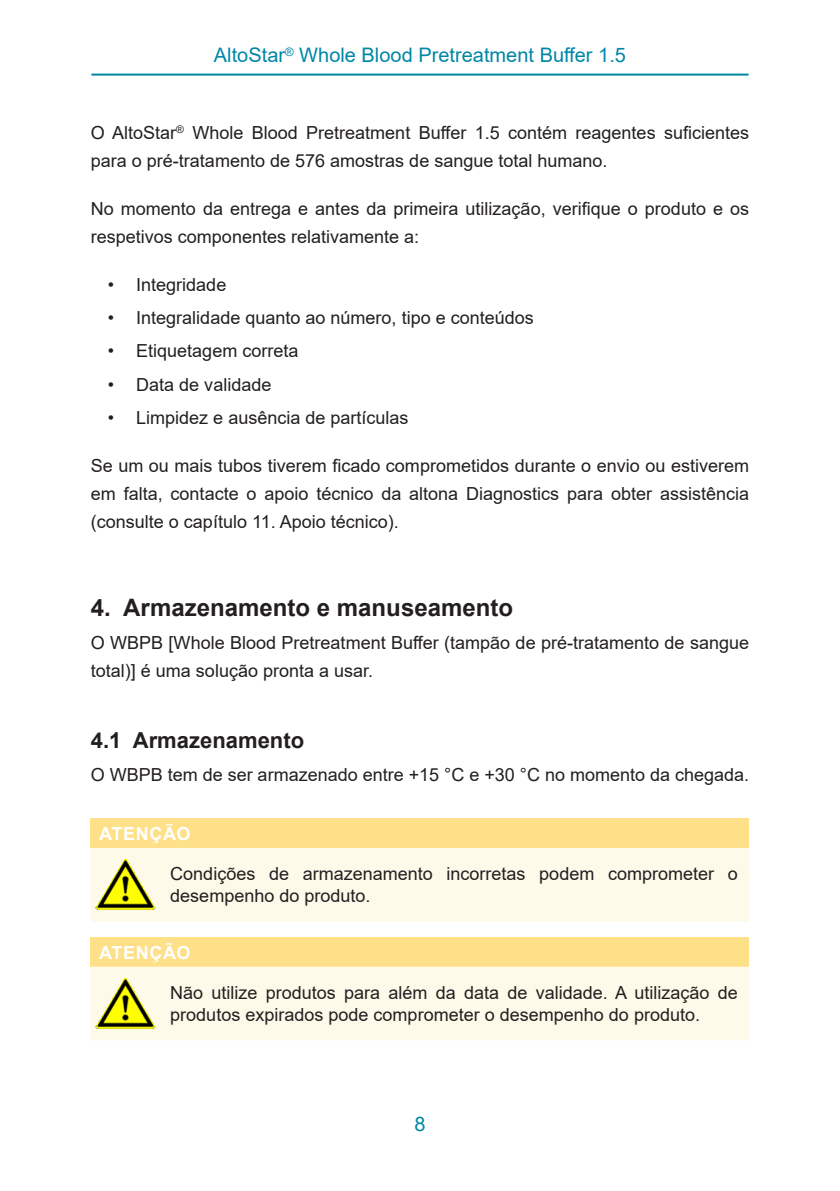
<style>
.page{position:relative;width:840px;height:1191px;background:#fff}
.page>*{position:absolute;margin:0;border:0;box-sizing:border-box;transform-origin:0 0}
.Level_1{font:700 24px "Arial";color:#231f20}
.Level_2{font:700 22px "Arial";color:#231f20}
.Seitenkopf{font:20px "Arial";color:#0087a6}
.Mengentext{font:18px/28px "Arial";color:#231f20}
.Note_hazard_conseque{font:18px/22px "Arial";color:#231f20}
.Note_Titel{font:700 18px "Arial";letter-spacing:.035em;color:#fff}
</style>
<div class="page">
<hr style="left:91px;top:74px;width:657px;height:2px;background:#0087a6">
<div style="left:91px;top:819px;width:657px;height:29px;background:#fee088"></div>
<div style="left:91px;top:848px;width:657px;height:73px;background:#fefaea"></div>
<img style="left:94px;top:853px;width:62px;height:63px">
<div style="left:91px;top:937px;width:657px;height:29px;background:#fee088"></div>
<div style="left:91px;top:966px;width:657px;height:74px;background:#fefaea"></div>
<img style="left:94px;top:972px;width:62px;height:62px">
<p class="Seitenkopf" style="left:214px;top:41px;width:413px">AltoStar<sup>®</sup> Whole Blood Pretreatment Buffer 1.5</p>
<p class="Mengentext" style="left:91px;top:119px;width:659px">O AltoStar<sup>®</sup> Whole Blood Pretreatment Buffer 1.5 contém reagentes suficientes para o pré-tratamento de 576 amostras de sangue total humano.</p>
<p class="Mengentext" style="left:91px;top:195px;width:659px">No momento da entrega e antes da primeira utilização, verifique o produto e os respetivos componentes relativamente a:</p>
<p class="Mengentext" style="left:108px;top:270px;width:120px">• Integridade</p>
<p class="Mengentext" style="left:108px;top:304px;width:427px">• Integralidade quanto ao número, tipo e conteúdos</p>
<p class="Mengentext" style="left:108px;top:337px;width:192px">• Etiquetagem correta</p>
<p class="Mengentext" style="left:108px;top:370px;width:165px">• Data de validade</p>
<p class="Mengentext" style="left:108px;top:404px;width:302px">• Limpidez e ausência de partículas</p>
<p class="Mengentext" style="left:91px;top:451px;width:659px;text-align:justify">Se um ou mais tubos tiverem ficado comprometidos durante o envio ou estiverem em falta, contacte o apoio técnico da altona Diagnostics para obter assistência (consulte o capítulo 11. Apoio técnico).</p>
<p class="Level_1" style="left:91px;top:590px;width:423px">4. Armazenamento e manuseamento</p>
<p class="Mengentext" style="left:91px;top:629px;width:659px">O WBPB [Whole Blood Pretreatment Buffer (tampão de pré-tratamento de sangue total)] é uma solução pronta a usar.</p>
<p class="Level_2" style="left:91px;top:724px;width:215px">4.1 Armazenamento</p>
<p class="Mengentext" style="left:91px;top:761px;width:659px">O WBPB tem de ser armazenado entre +15 °C e +30 °C no momento da chegada.</p>
<p class="Note_Titel" style="left:99px;top:821px;width:93px">ATENÇÃO</p>
<p class="Note_hazard_conseque" style="left:170px;top:863px;width:568px">Condições de armazenamento incorretas podem comprometer o desempenho do produto.</p>
<p class="Note_Titel" style="left:99px;top:939px;width:93px">ATENÇÃO</p>
<p class="Note_hazard_conseque" style="left:170px;top:981px;width:568px">Não utilize produtos para além da data de validade. A utilização de produtos expirados pode comprometer o desempenho do produto.</p>
<p class="Seitenkopf" style="left:414px;top:1110px;width:13px">8</p>
</div>
